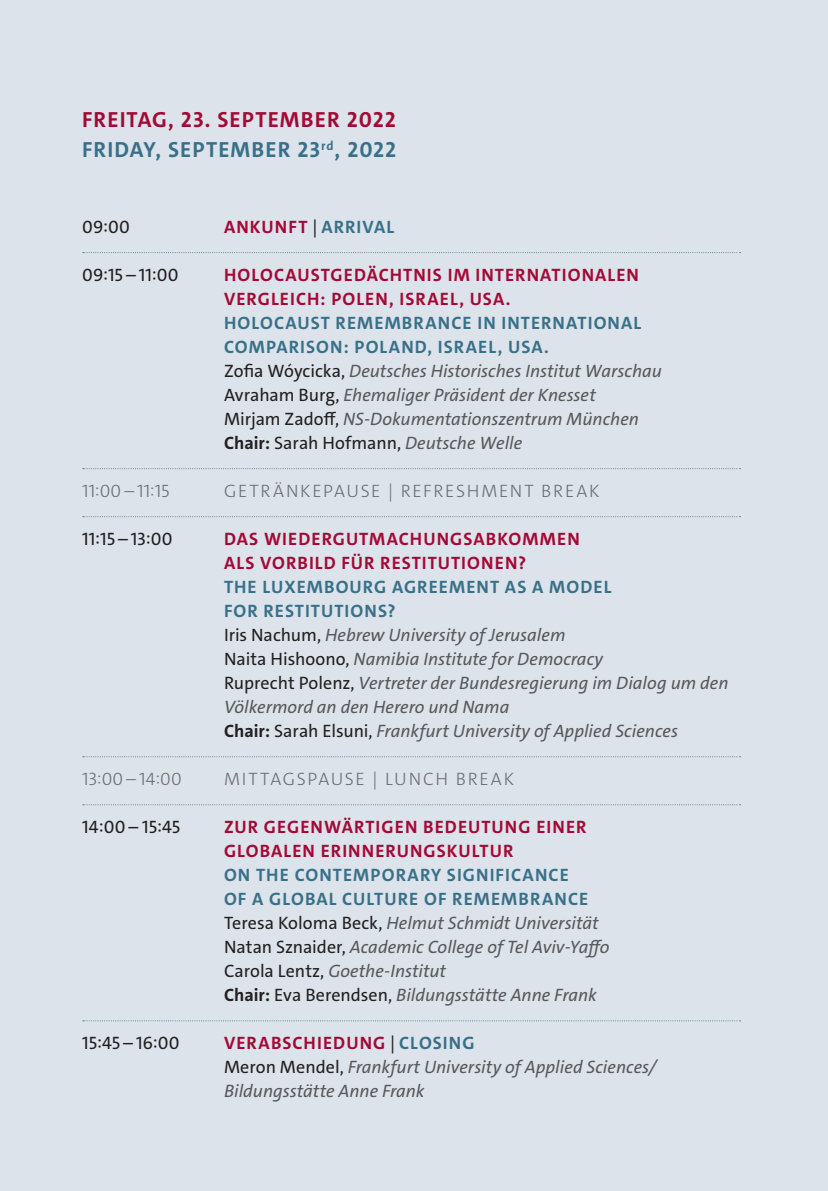
<style>
.page{position:relative;width:828px;height:1191px;background:#dce3ea}
.page>*{position:absolute;margin:0;border:0;box-sizing:border-box;transform-origin:0 0}
.t1{font:700 22px/30px "The Sans E4 s";letter-spacing:.045em;color:#a30936}
.t2{font:italic 18px/24px "The Sans E4 s";color:#57585a}
.t3{font:700 18px/24px "The Sans E4 s";letter-spacing:.06em;color:#a30936}
.t4{font:300 18px "The Sans E4 s";letter-spacing:.095em;color:#6c6d70}
.t5{font:18px "The Sans E4 s";color:#231f20}
.s1{color:#397089}
.s2{font-weight:400;color:#231f20}
.s3{font-weight:700;font-style:normal;color:#397089}
.s4{font-style:normal;color:#231f20}
.s5{font-weight:700;font-style:normal;color:#231f20}
.s6{font-weight:700;font-style:normal;color:#a30936}
</style>
<div class="page">
<svg style="left:83px;top:252px;width:657px;height:1px"></svg>
<svg style="left:83px;top:468px;width:657px;height:1px"></svg>
<svg style="left:83px;top:516px;width:657px;height:1px"></svg>
<svg style="left:83px;top:756px;width:657px;height:1px"></svg>
<svg style="left:83px;top:804px;width:657px;height:1px"></svg>
<svg style="left:83px;top:1020px;width:657px;height:1px"></svg>
<p class="t1" style="left:82px;top:105px;width:316px">FREITAG, 23. SEPTEMBER 2022<br><span class="s1">FRIDAY, SEPTEMBER 23</span><sup>rd</sup><span class="s1">, 2022</span></p>
<p class="t5" style="left:82px;top:215px;width:49px">09:00</p>
<p class="t3" style="left:224px;top:215px;width:172px">ANKUNFT <span class="s2">|</span> <span class="s1">ARRIVAL</span></p>
<p class="t5" style="left:82px;top:263px;width:98px">09:15 – 11:00</p>
<p class="t3" style="left:224px;top:263px;width:416px">HOLOCAUSTGEDÄCHTNIS IM INTERNATIONALEN<br>VERGLEICH: POLEN, ISRAEL, USA.</p>
<p class="t2" style="left:224px;top:311px;width:439px"><span class="s3">HOLOCAUST REMEMBRANCE IN INTERNATIONAL COMPARISON: POLAND, ISRAEL, USA.<br></span><span class="s4">Zofia Wóycicka,</span> Deutsches Historisches Institut Warschau <span class="s4">Avraham Burg,</span> Ehemaliger Präsident der Knesset<br><span class="s4">Mirjam Zadoff,</span> NS-Dokumentationszentrum München <span class="s5">Chair:</span> <span class="s4">Sarah Hofmann,</span> Deutsche Welle</p>
<p class="t4" style="left:82px;top:479px;width:89px">11:00 – 11:15</p>
<p class="t4" style="left:224px;top:479px;width:377px">GETRÄNKEPAUSE | REFRESHMENT BREAK</p>
<p class="t5" style="left:82px;top:527px;width:92px">11:15 – 13:00</p>
<p class="t3" style="left:224px;top:527px;width:357px">DAS WIEDERGUTMACHUNGSABKOMMEN<br>ALS VORBILD FÜR RESTITUTIONEN?</p>
<p class="t2" style="left:224px;top:575px;width:506px"><span class="s3">THE LUXEMBOURG AGREEMENT AS A MODEL<br>FOR RESTITUTIONS?<br></span><span class="s4">Iris Nachum,</span> Hebrew University of Jerusalem<br><span class="s4">Naita Hishoono,</span> Namibia Institute for Democracy<br><span class="s4">Ruprecht Polenz,</span> Vertreter der Bundesregierung im Dialog um den Völkermord an den Herero und Nama<br><span class="s5">Chair:</span> <span class="s4">Sarah Elsuni,</span> Frankfurt University of Applied Sciences</p>
<p class="t4" style="left:82px;top:767px;width:101px">13:00 – 14:00</p>
<p class="t4" style="left:224px;top:767px;width:291px">MITTAGSPAUSE | LUNCH BREAK</p>
<p class="t5" style="left:82px;top:815px;width:100px">14:00 – 15:45</p>
<p class="t3" style="left:224px;top:815px;width:364px">ZUR GEGENWÄRTIGEN BEDEUTUNG EINER<br>GLOBALEN ERINNERUNGSKULTUR</p>
<p class="t2" style="left:224px;top:863px;width:387px"><span class="s3">ON THE CONTEMPORARY SIGNIFICANCE<br>OF A GLOBAL CULTURE OF REMEMBRANCE </span><span class="s4">Teresa Koloma Beck,</span> Helmut Schmidt Universität <span class="s4">Natan Sznaider,</span> Academic College of Tel Aviv-Yaffo <span class="s4">Carola Lentz,</span> Goethe-Institut<br><span class="s5">Chair:</span> <span class="s4">Eva Berendsen,</span> Bildungsstätte Anne Frank</p>
<p class="t5" style="left:82px;top:1031px;width:99px">15:45 – 16:00</p>
<p class="t2" style="left:224px;top:1031px;width:434px"><span class="s6">VERABSCHIEDUNG</span> <span class="s4">|</span> <span class="s3">CLOSING<br></span><span class="s4">Meron Mendel,</span> Frankfurt University of Applied Sciences/<br>Bildungsstätte Anne Frank</p>
</div>
